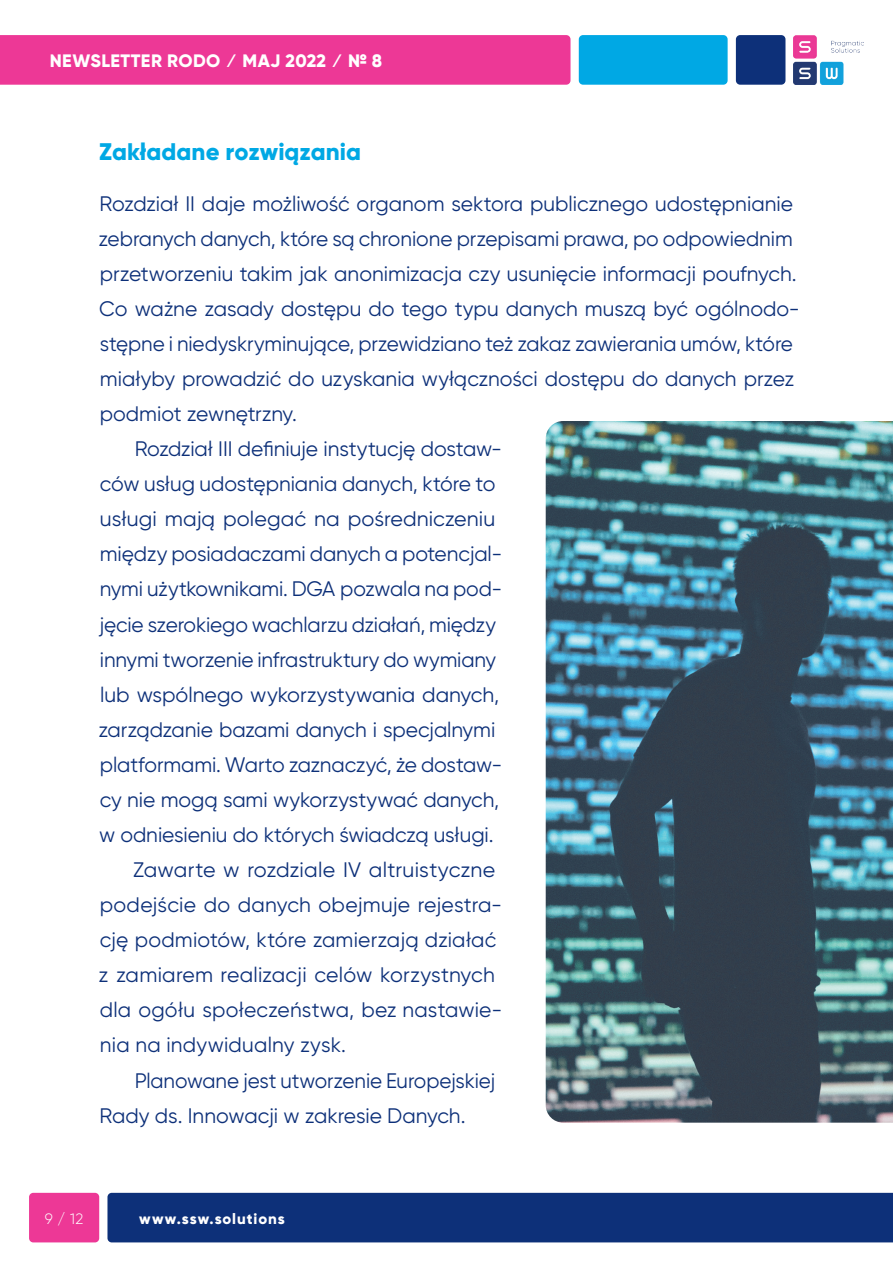
<style>
.page{position:relative;width:893px;height:1263px;background:#fff}
.page>*{position:absolute;margin:0;border:0;box-sizing:border-box;transform-origin:0 0}
.t1{font:800 24px "Gilroy";color:#00a8e4}
.t2{font:21px "Gilroy";letter-spacing:-.005em;color:#0d3079}
.t3{font:800 18px "Gilroy";letter-spacing:.02em;color:#fff}
.t4{font:800 15px "Gilroy";letter-spacing:.06em;color:#fff}
.t5{font:300 15px "Gilroy";color:#fff}
</style>
<div class="page">
<div style="left:107px;top:1193px;width:786px;height:49px;background:#0d3079"></div>
<div style="left:0;top:35px;width:570px;height:50px;background:#ed3896"></div>
<div style="left:29px;top:1193px;width:70px;height:49px;background:#ed3896;border-radius:4px"></div>
<div style="left:579px;top:35px;width:149px;height:50px;background:#00a8e4;border-radius:4px"></div>
<div style="left:736px;top:35px;width:49px;height:50px;background:#0d3079;border-radius:4px"></div>
<img style="left:794px;top:35px;width:69px;height:50px">
<img style="left:546px;top:421px;width:347px;height:702px">
<p class="t3" style="left:50px;top:49px;width:334px">NEWSLETTER RODO ⁄ Maj 2022 ⁄ № 8</p>
<p class="t1" style="left:99px;top:136px;width:263px">Zakładane rozwiązania</p>
<p class="t2" style="left:100px;top:190px;width:695px">Rozdział II daje możliwość organom sektora publicznego udostępnianie</p>
<p class="t2" style="left:99px;top:225px;width:696px">zebranych danych, które są chronione przepisami prawa, po odpowiednim</p>
<p class="t2" style="left:100px;top:260px;width:698px">przetworzeniu takim jak anonimizacja czy usunięcie informacji poufnych.</p>
<p class="t2" style="left:99px;top:296px;width:702px">Co ważne zasady dostępu do tego typu danych muszą być ogólnodo-</p>
<p class="t2" style="left:100px;top:331px;width:695px">stępne i niedyskryminujące, przewidziano też zakaz zawierania umów, które</p>
<p class="t2" style="left:100px;top:366px;width:696px">miałyby prowadzić do uzyskania wyłączności dostępu do danych przez</p>
<p class="t2" style="left:100px;top:401px;width:199px">podmiot zewnętrzny.</p>
<p class="t2" style="left:135px;top:436px;width:369px">Rozdział III definiuje instytucję dostaw-</p>
<p class="t2" style="left:100px;top:471px;width:397px">ców usług udostępniania danych, które to</p>
<p class="t2" style="left:100px;top:506px;width:397px">usługi mają polegać na pośredniczeniu</p>
<p class="t2" style="left:100px;top:541px;width:404px">między posiadaczami danych a potencjal-</p>
<p class="t2" style="left:100px;top:576px;width:404px">nymi użytkownikami. DGA pozwala na pod-</p>
<p class="t2" style="left:100px;top:611px;width:398px">jęcie szerokiego wachlarzu działań, między</p>
<p class="t2" style="left:100px;top:646px;width:398px">innymi tworzenie infrastruktury do wymiany</p>
<p class="t2" style="left:100px;top:681px;width:401px">lub wspólnego wykorzystywania danych,</p>
<p class="t2" style="left:99px;top:716px;width:398px">zarządzanie bazami danych i specjalnymi</p>
<p class="t2" style="left:100px;top:752px;width:404px">platformami. Warto zaznaczyć, że dostaw-</p>
<p class="t2" style="left:100px;top:787px;width:401px">cy nie mogą sami wykorzystywać danych,</p>
<p class="t2" style="left:99px;top:822px;width:396px">w odniesieniu do których świadczą usługi.</p>
<p class="t2" style="left:133px;top:857px;width:364px">Zawarte w rozdziale IV altruistyczne</p>
<p class="t2" style="left:100px;top:892px;width:404px">podejście do danych obejmuje rejestra-</p>
<p class="t2" style="left:100px;top:927px;width:398px">cję podmiotów, które zamierzają działać</p>
<p class="t2" style="left:99px;top:962px;width:398px">z zamiarem realizacji celów korzystnych</p>
<p class="t2" style="left:100px;top:997px;width:404px">dla ogółu społeczeństwa, bez nastawie-</p>
<p class="t2" style="left:100px;top:1032px;width:248px">nia na indywidualny zysk.</p>
<p class="t2" style="left:135px;top:1067px;width:362px">Planowane jest utworzenie Europejskiej</p>
<p class="t2" style="left:100px;top:1102px;width:367px">Rady ds. Innowacji w zakresie Danych.</p>
<p class="t5" style="left:45px;top:1209px;width:40px">9 / 12</p>
<p class="t4" style="left:139px;top:1209px;width:147px">www.ssw.solutions</p>
</div>
